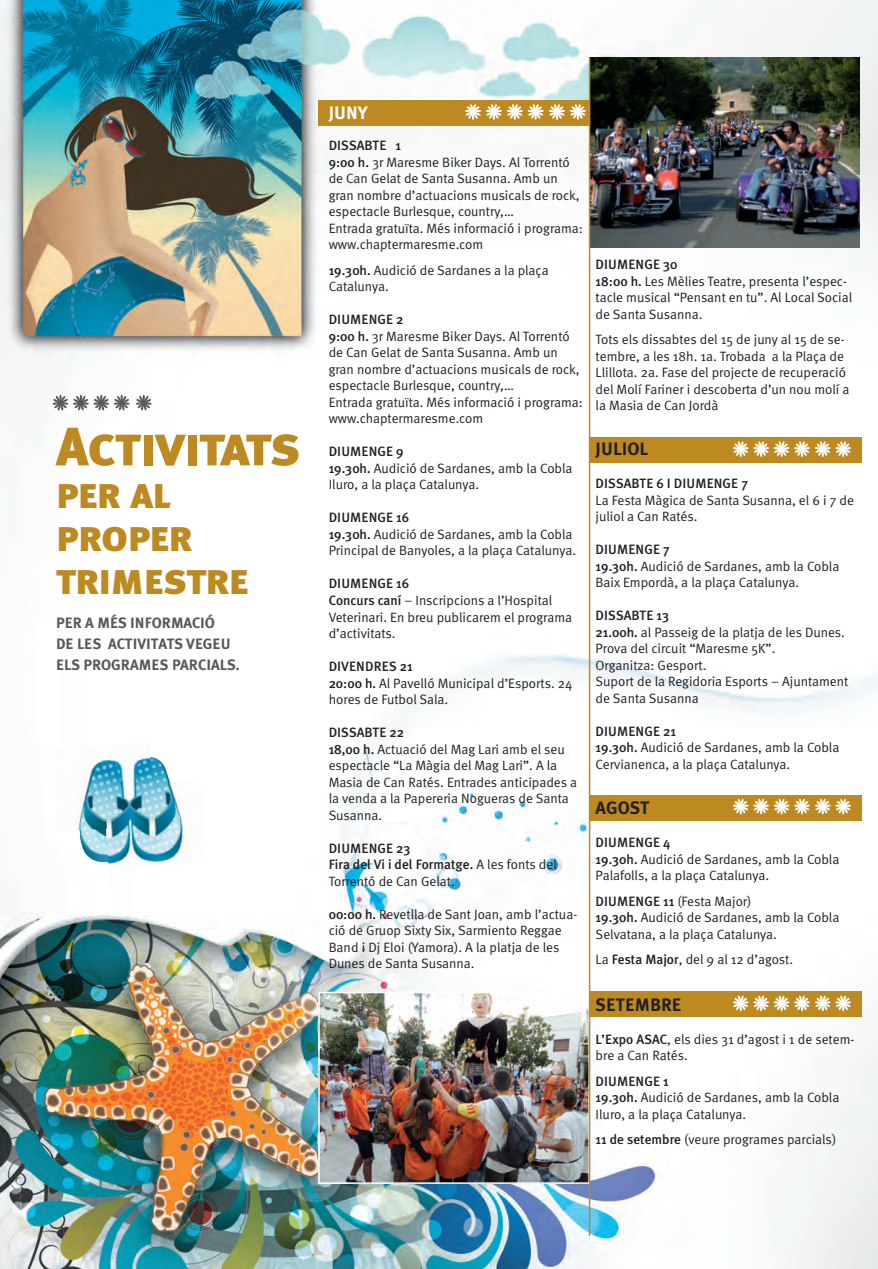
<style>
.page{position:relative;width:878px;height:1269px;background:#fff}
.page>*{position:absolute;margin:0;border:0;box-sizing:border-box;transform-origin:0 0}
.t1{font:54px "Meta Black Caps";letter-spacing:-.02em;color:#bd8921}
.t2{font:42px/42.8px "Meta Black Caps";letter-spacing:-.015em;color:#bd8921}
.t3{font:18px "Meta Plus Bold Caps";color:#231f20}
.t4{font:18px "Meta Plus Bold Caps";color:#fff}
.t5{font:15px/21px "Meta Plus Bold Caps";color:#57585a}
.t6{font:13.5px/16.5px "Meta Normal";color:#231f20}
.t7{font:500 13.5px/16.5px "Meta Plus";letter-spacing:.005em;color:#231f20}
.s1{font-family:"Meta Plus";font-weight:500}
.s2{font-family:"Meta Normal";font-weight:400}
</style>
<div class="page">
<img style="left:0;top:0;width:877px;height:1268px">
<div style="left:318px;top:100px;width:272px;height:26px;background:#bd8921"></div>
<svg style="left:465px;top:104px;width:121px;height:16px"></svg>
<div style="left:589px;top:437px;width:272px;height:26px;background:#bd8921"></div>
<svg style="left:732px;top:441px;width:119px;height:16px"></svg>
<div style="left:589px;top:794px;width:272px;height:26px;background:#bd8921"></div>
<svg style="left:732px;top:798px;width:120px;height:17px"></svg>
<div style="left:589px;top:991px;width:272px;height:25px;background:#bd8921"></div>
<svg style="left:732px;top:995px;width:120px;height:17px"></svg>
<svg style="left:50px;top:392px;width:104px;height:21px"></svg>
<img style="left:590px;top:57px;width:269px;height:191px">
<img style="left:321px;top:994px;width:266px;height:186px">
<div style="left:318px;top:991px;width:272px;height:192px;border:2px solid #fff"></div>
<svg style="left:78px;top:757px;width:106px;height:106px"></svg>
<img style="left:103px;top:779px;width:103px;height:90px">
<img style="left:52px;top:745px;width:55px;height:86px">
<img style="left:100px;top:742px;width:52px;height:45px">
<hr style="left:588px;top:57px;width:2px;height:1178px;background:#bd8921">
<svg style="left:0;top:0;width:3px;height:4px"></svg>
<svg style="left:0;top:1265px;width:3px;height:4px"></svg>
<h1 class="t1" style="left:56px;top:414px;width:246px">Activitats</h1>
<h2 class="t2" style="left:56px;top:471px;width:194px">per al proper trimestre</h2>
<p class="t5" style="left:56px;top:612px;width:185px">PER A MÉS INFORMACIÓ<br>DE LES ACTIVITATS VEGEU<br>ELS PROGRAMES PARCIALS.</p>
<h3 class="t4" style="left:329px;top:102px;width:40px">JUNY</h3>
<p class="t7" style="left:329px;top:137px;width:74px">DISSABTE 1</p>
<p class="t6" style="left:329px;top:154px;width:255px"><span class="s1">9:00 H.</span> 3r Maresme Biker Days. Al Torrentó de Can Gelat de Santa Susanna. Amb un gran nombre d’actuacions musicals de rock, espectacle Burlesque, country,…<br>Entrada gratuïta. Més informació i programa: www.chaptermaresme.com</p>
<p class="t6" style="left:329px;top:262px;width:222px"><span class="s1">19.30H.</span> Audició de Sardanes a la plaça<br>Catalunya.</p>
<p class="t7" style="left:329px;top:311px;width:76px">DIUMENGE 2</p>
<p class="t6" style="left:329px;top:328px;width:255px"><span class="s1">9:00 H.</span> 3r Maresme Biker Days. Al Torrentó de Can Gelat de Santa Susanna. Amb un gran nombre d’actuacions musicals de rock, espectacle Burlesque, country,…<br>Entrada gratuïta. Més informació i programa: www.chaptermaresme.com</p>
<p class="t7" style="left:329px;top:443px;width:76px">DIUMENGE 9</p>
<p class="t6" style="left:329px;top:460px;width:245px"><span class="s1">19.30H.</span> Audició de Sardanes, amb la Cobla<br>Iluro, a la plaça Catalunya.</p>
<p class="t7" style="left:329px;top:509px;width:82px">DIUMENGE 16</p>
<p class="t6" style="left:329px;top:526px;width:249px"><span class="s1">19.30H.</span> Audició de Sardanes, amb la Cobla<br>Principal de Banyoles, a la plaça Catalunya.</p>
<p class="t7" style="left:329px;top:575px;width:82px">DIUMENGE 16</p>
<p class="t6" style="left:329px;top:592px;width:245px"><span class="s1">CONCURS CANÍ</span> – Inscripcions a l’Hospital<br>Veterinari. En breu publicarem el programa d’activitats.</p>
<p class="t7" style="left:329px;top:658px;width:86px">DIVENDRES 21</p>
<p class="t6" style="left:329px;top:674px;width:245px"><span class="s1">20:00 H.</span> Al Pavelló Municipal d’Esports. 24 hores de Futbol Sala.</p>
<p class="t7" style="left:329px;top:724px;width:77px">DISSABTE 22</p>
<p class="t6" style="left:329px;top:740px;width:250px"><span class="s1">18,00 H.</span> Actuació del Mag Lari amb el seu espectacle “La Màgia del Mag Lari”. A la Masia de Can Ratés. Entrades anticipades a la venda a la Papereria Nogueras de Santa Susanna.</p>
<p class="t7" style="left:329px;top:839px;width:230px">DIUMENGE 23<br>FIRA DEL VI I DEL FORMATGE. <span class="s2">A les fonts del</span></p>
<p class="t6" style="left:329px;top:872px;width:128px">Torrentó de Can Gelat.</p>
<p class="t6" style="left:329px;top:905px;width:250px"><span class="s1">00:00 H.</span> Revetlla de Sant Joan, amb l’actua&shy;ció de Gruop Sixty Six, Sarmiento Reggae Band i Dj Eloi (Yamora). A la platja de les Dunes de Santa Susanna.</p>
<p class="t7" style="left:595px;top:256px;width:83px">DIUMENGE 30</p>
<p class="t6" style="left:595px;top:272px;width:258px"><span class="s1">18:00 H.</span> Les Mèlies Teatre, presenta l’espec&shy;tacle musical “Pensant en tu”. Al Local Social de Santa Susanna.</p>
<p class="t6" style="left:595px;top:331px;width:255px">Tots els dissabtes del 15 de juny al 15 de se&shy;tembre, a les 18h. 1a. Trobada a la Plaça de Llillota. 2a. Fase del projecte de recuperació del Molí Fariner i descoberta d’un nou molí a la Masia de Can Jordà</p>
<h3 class="t3" style="left:595px;top:438px;width:54px">JULIOL</h3>
<p class="t7" style="left:595px;top:475px;width:154px">DISSABTE 6 I DIUMENGE 7</p>
<p class="t6" style="left:595px;top:491px;width:260px">La Festa Màgica de Santa Susanna, el 6 i 7 de juliol a Can Ratés.</p>
<p class="t7" style="left:595px;top:541px;width:76px">DIUMENGE 7</p>
<p class="t6" style="left:595px;top:557px;width:245px"><span class="s1">19.30H.</span> Audició de Sardanes, amb la Cobla<br>Baix Empordà, a la plaça Catalunya.</p>
<p class="t7" style="left:595px;top:607px;width:17px">DISSABTE</p>
<p class="t7" style="left:656px;top:607px;width:14px">13</p>
<p class="t6" style="left:595px;top:623px;width:254px"><span class="s1">21.00H.</span> al Passeig de la platja de les Dunes.<br>Prova del circuit “Maresme 5K”.<br>Organitza: Gesport.<br>Suport de la Regidoria Esports – Ajuntament de Santa Susanna</p>
<p class="t7" style="left:595px;top:722px;width:82px">DIUMENGE 21</p>
<p class="t6" style="left:595px;top:739px;width:245px"><span class="s1">19.30H.</span> Audició de Sardanes, amb la Cobla<br>Cervianenca, a la plaça Catalunya.</p>
<h3 class="t3" style="left:595px;top:797px;width:55px">AGOST</h3>
<p class="t7" style="left:595px;top:833px;width:76px">DIUMENGE 4</p>
<p class="t6" style="left:595px;top:850px;width:245px"><span class="s1">19.30H.</span> Audició de Sardanes, amb la Cobla<br>Palafolls, a la plaça Catalunya.</p>
<p class="t6" style="left:595px;top:892px;width:245px"><span class="s1">DIUMENGE 11</span> (Festa Major)<br><span class="s1">19.30H.</span> Audició de Sardanes, amb la Cobla<br>Selvatana, a la plaça Catalunya.</p>
<p class="t6" style="left:595px;top:950px;width:199px">La <span class="s1">FESTA MAJOR</span>, del 9 al 12 d’agost.</p>
<h3 class="t3" style="left:595px;top:993px;width:87px">SETEMBRE</h3>
<p class="t6" style="left:595px;top:1030px;width:260px"><span class="s1">L’EXPO ASAC</span>, els dies 31 d’agost i 1 de setem&shy;bre a Can Ratés.</p>
<p class="t7" style="left:595px;top:1072px;width:75px">DIUMENGE 1</p>
<p class="t6" style="left:595px;top:1088px;width:245px"><span class="s1">19.30H.</span> Audició de Sardanes, amb la Cobla<br>Iluro, a la plaça Catalunya.</p>
<p class="t6" style="left:595px;top:1130px;width:242px"><span class="s1">11 DE SETEMBRE</span> (veure programes parcials)</p>
</div>
